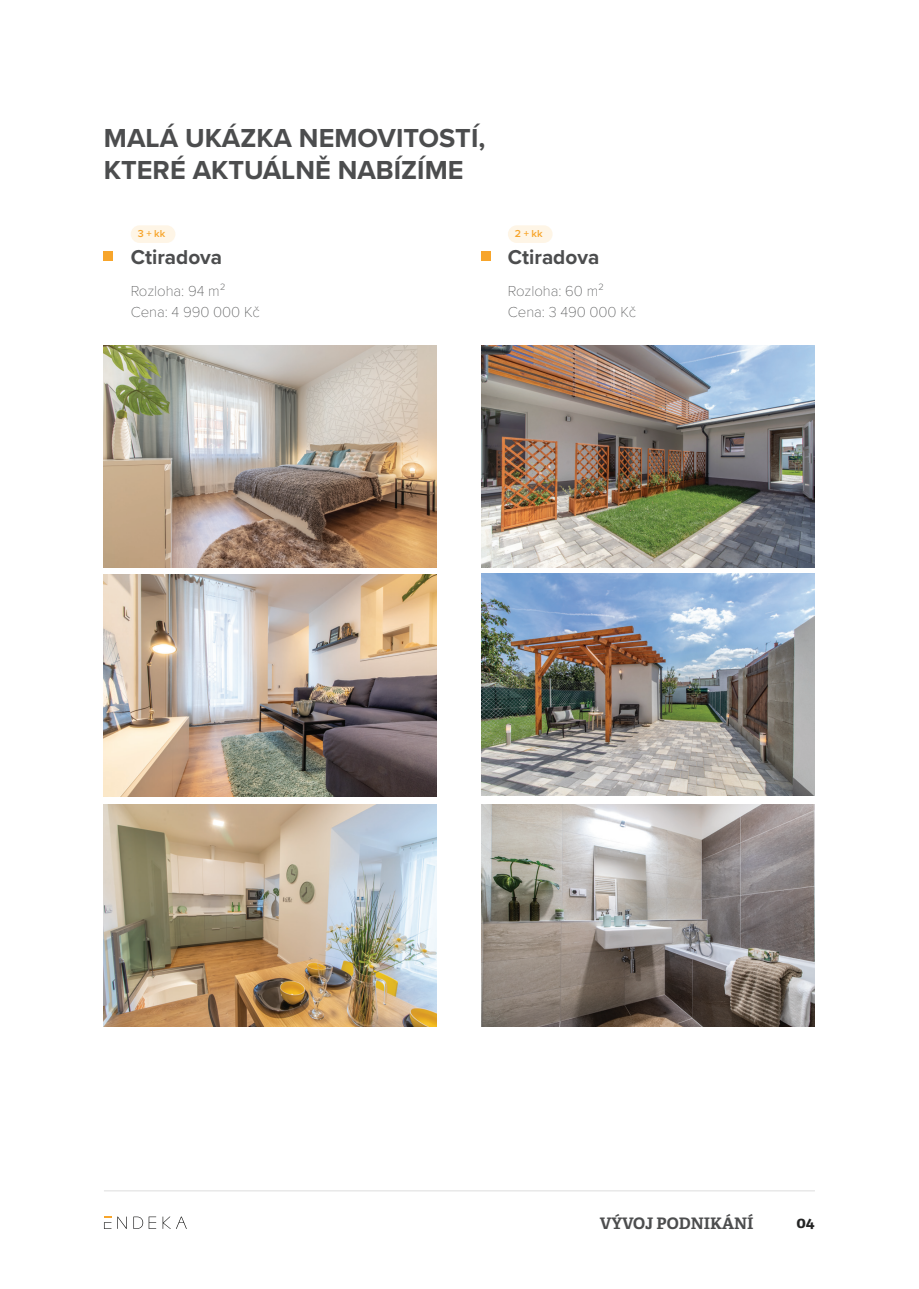
<style>
.page{position:relative;width:919px;height:1289px;background:#fff}
.page>*{position:absolute;margin:0;border:0;box-sizing:border-box;transform-origin:0 0}
.t1{font:700 27px/32.4px "Proxima Nova";color:#4c4d4e}
.t2{font:700 20.85px "Proxima Nova";color:#4c4d4e}
.t3{font:700 15.9px "Adelle PE";color:#4c4d4e}
.t4{font:700 15.9px "Adelle PE";color:#242525}
.t5{font:100 15px/21px "Proxima Nova T";letter-spacing:-.005em;color:#4c4d4e}
.t6{font:600 10.5px "Proxima Nova";color:#f7a52b}
</style>
<div class="page">
<svg style="left:133px;top:1216px;width:10px;height:12px"></svg>
<svg style="left:149px;top:1216px;width:7px;height:12px"></svg>
<svg style="left:163px;top:1216px;width:24px;height:12px"></svg>
<svg style="left:117px;top:1216px;width:10px;height:12px"></svg>
<svg style="left:104px;top:1216px;width:7px;height:12px"></svg>
<hr style="left:104px;top:1190px;width:710px;height:1px;background:#ddd">
<div style="left:131px;top:225px;width:44px;height:18px;background:#fef5e6;border-radius:9px"></div>
<div style="left:104px;top:252px;width:9px;height:9px;background:#f7a52b"></div>
<div style="left:508px;top:225px;width:44px;height:18px;background:#fef5e6;border-radius:9px"></div>
<div style="left:481px;top:252px;width:9px;height:9px;background:#f7a52b"></div>
<img style="left:104px;top:345px;width:333px;height:222px">
<img style="left:104px;top:804px;width:333px;height:222px">
<img style="left:104px;top:575px;width:333px;height:222px">
<img style="left:481px;top:345px;width:333px;height:222px">
<img style="left:481px;top:574px;width:333px;height:222px">
<img style="left:481px;top:804px;width:333px;height:222px">
<h1 class="t1" style="left:104px;top:121px;width:383px">MALÁ UKÁZKA NEMOVITOSTÍ,<br>KTERÉ AKTUÁLNĚ NABÍZÍME</h1>
<p class="t6" style="left:138px;top:226px;width:29px">3 + kk</p>
<h2 class="t2" style="left:131px;top:241px;width:93px">Ctiradova</h2>
<p class="t5" style="left:131px;top:279px;width:131px">Rozloha: 94 m²<br>Cena: 4 990 000 Kč</p>
<p class="t6" style="left:515px;top:226px;width:29px">2 + kk</p>
<h2 class="t2" style="left:508px;top:241px;width:93px">Ctiradova</h2>
<p class="t5" style="left:508px;top:279px;width:130px">Rozloha: 60 m²<br>Cena: 3 490 000 Kč</p>
<p class="t3" style="left:599px;top:1211px;width:155px">VÝVOJ PODNIKÁNÍ</p>
<p class="t4" style="left:796px;top:1211px;width:20px">04</p>
</div>
